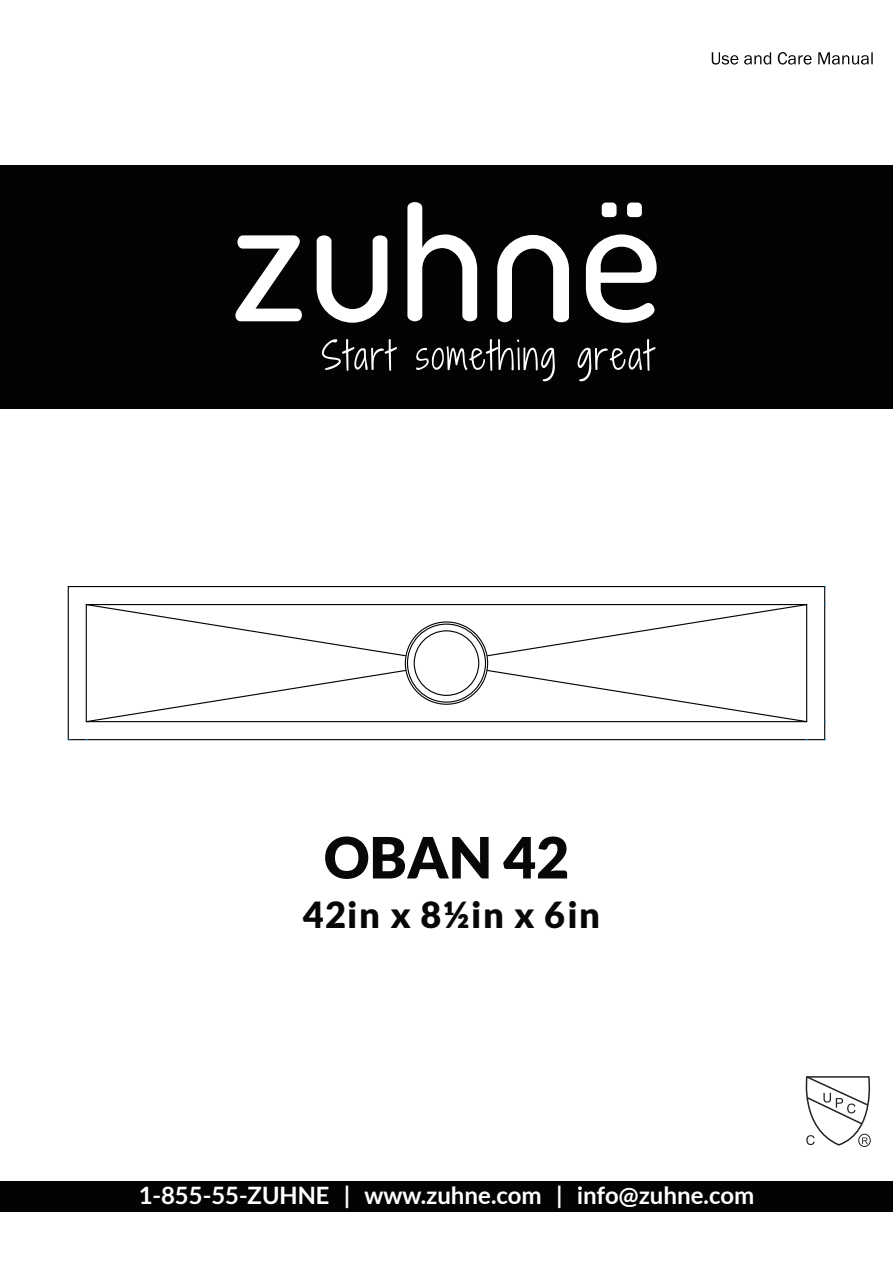
<style>
.page{position:relative;width:893px;height:1263px;background:#fff}
.page>*{position:absolute;margin:0;border:0;box-sizing:border-box;transform-origin:0 0}
.t1{font:900 57px "Lato";color:#060808}
.t2{font:900 36px "Lato";letter-spacing:.045em;color:#060707}
.t3{font:700 24px "Lato";color:#fff}
</style>
<div class="page">
<div style="left:0;top:165px;width:893px;height:244px;background:#030303"></div>
<div style="left:858px;top:1134px;width:13px;height:13px;border:1px solid #241f21;border-radius:50%"></div>
<svg style="left:805px;top:1076px;width:66px;height:70px"></svg>
<svg style="left:712px;top:52px;width:161px;height:13px"></svg>
<div style="left:0;top:1181px;width:893px;height:30px;background:#030303"></div>
<svg style="left:322px;top:339px;width:75px;height:32px"></svg>
<svg style="left:416px;top:339px;width:139px;height:42px"></svg>
<svg style="left:578px;top:339px;width:77px;height:42px"></svg>
<svg style="left:235px;top:202px;width:422px;height:121px"></svg>
<svg style="left:497px;top:235px;width:72px;height:87px"></svg>
<div style="left:602px;top:203px;width:14px;height:14px;background:#fff;border-radius:4px"></div>
<div style="left:627px;top:203px;width:15px;height:14px;background:#fff;border-radius:4px"></div>
<div style="left:414px;top:630px;width:65px;height:66px;border:1px solid #000;border-radius:50%"></div>
<svg style="left:85px;top:604px;width:322px;height:53px"></svg>
<svg style="left:85px;top:669px;width:322px;height:54px"></svg>
<svg style="left:486px;top:604px;width:322px;height:53px"></svg>
<svg style="left:486px;top:669px;width:322px;height:54px"></svg>
<div style="left:407px;top:623px;width:79px;height:80px;border:1px solid #000;border-radius:50%"></div>
<hr style="left:86px;top:604px;width:721px;height:1px;background:#000">
<hr style="left:86px;top:721px;width:721px;height:1px;background:#000">
<hr style="left:68px;top:739px;width:757px;height:1px;background:#000">
<hr style="left:68px;top:586px;width:1px;height:154px;background:#000">
<hr style="left:68px;top:586px;width:757px;height:1px;background:#000">
<hr style="left:824px;top:586px;width:1px;height:154px;background:#000">
<hr style="left:86px;top:605px;width:1px;height:117px;background:#000">
<hr style="left:806px;top:605px;width:1px;height:117px;background:#000">
<h1 class="t1" style="left:324px;top:824px;width:247px">OBAN 42</h1>
<h2 class="t2" style="left:303px;top:893px;width:299px">42in x 8½in x 6in</h2>
<p class="t3" style="left:138px;top:1182px;width:617px">1-855-55-ZUHNE | www.zuhne.com | info@zuhne.com</p>
</div>
